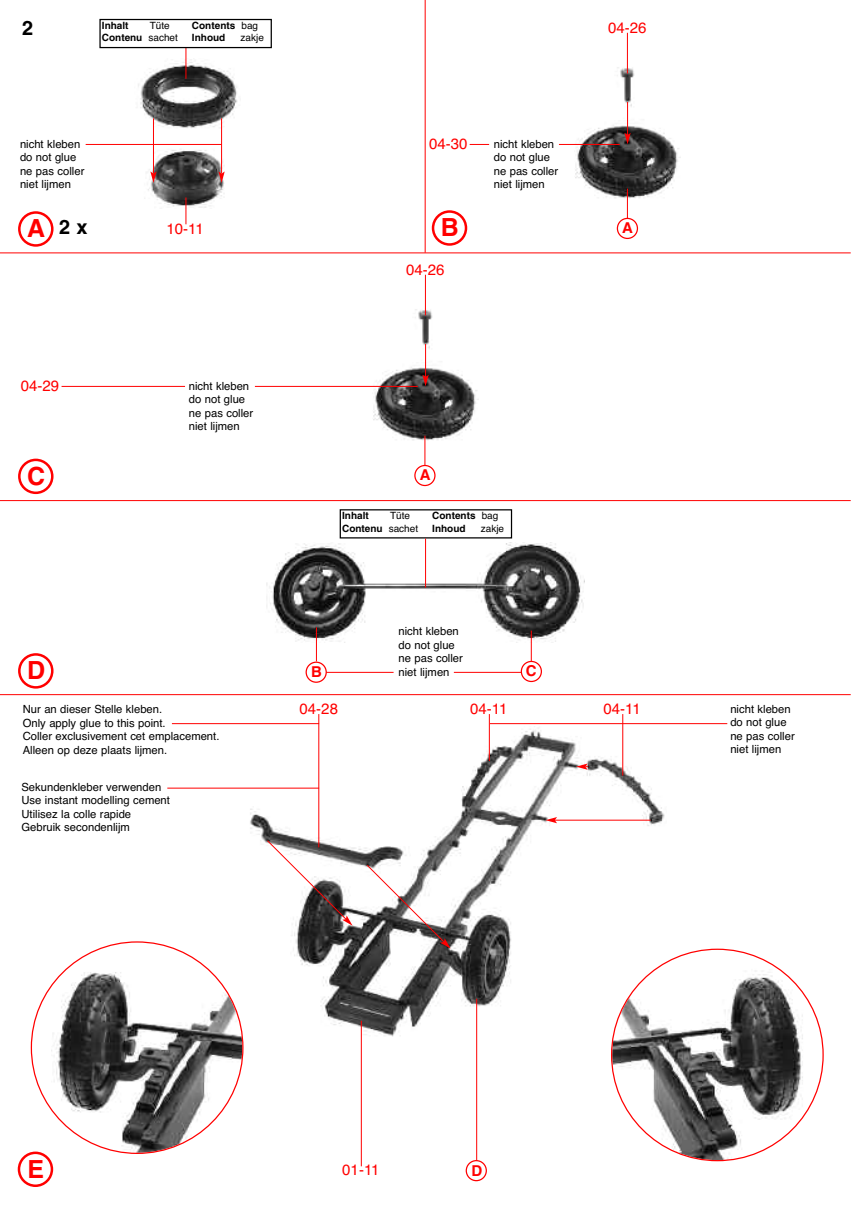
<style>
.page{position:relative;width:851px;height:1205px;background:#fff}
.page>*{position:absolute;margin:0;border:0;box-sizing:border-box;transform-origin:0 0}
.t1{font:700 25px "Helvetica";color:#f00}
.t2{font:700 20px "Helvetica";color:#000}
.t3{font:15px "Helvetica";color:#f00}
.t4{font:700 15px "Helvetica";color:#f00}
.t5{font:11.25px/13.5px "Helvetica";color:#000}
.t6{font:700 10px "Helvetica";color:#000}
.t7{font:10px "Helvetica";color:#000}
.s1{font-weight:400}
</style>
<div class="page">
<hr style="left:425px;top:0;width:1px;height:253px;background:#f00">
<hr style="left:0;top:253px;width:850px;height:1px;background:#f00">
<hr style="left:0;top:500px;width:850px;height:1px;background:#f00">
<hr style="left:0;top:694px;width:850px;height:1px;background:#f00">
<img style="left:134px;top:59px;width:104px;height:149px">
<img style="left:574px;top:58px;width:106px;height:141px">
<img style="left:241px;top:726px;width:424px;height:312px">
<svg style="left:611px;top:948px;width:212px;height:213px"></svg>
<svg style="left:31px;top:941px;width:212px;height:213px"></svg>
<hr style="left:627px;top:33px;width:1px;height:40px;background:#f00">
<hr style="left:489px;top:714px;width:1px;height:47px;background:#f00">
<hr style="left:622px;top:714px;width:1px;height:61px;background:#f00">
<hr style="left:318px;top:714px;width:1px;height:133px;background:#f00">
<hr style="left:172px;top:723px;width:147px;height:1px;background:#f00">
<hr style="left:167px;top:788px;width:152px;height:1px;background:#f00">
<hr style="left:490px;top:723px;width:237px;height:1px;background:#f00">
<hr style="left:476px;top:998px;width:1px;height:162px;background:#f00">
<hr style="left:361px;top:1021px;width:1px;height:145px;background:#f00">
<hr style="left:559px;top:144px;width:60px;height:1px;background:#f00">
<svg style="left:469px;top:144px;width:20px;height:1px"></svg>
<hr style="left:86px;top:144px;width:135px;height:1px;background:#f00">
<hr style="left:186px;top:48px;width:1px;height:31px;background:#f00">
<svg style="left:186px;top:197px;width:1px;height:27px"></svg>
<hr style="left:627px;top:102px;width:1px;height:33px;background:#f00">
<svg style="left:624px;top:133px;width:6px;height:11px"></svg>
<hr style="left:153px;top:118px;width:1px;height:56px;background:#f00">
<svg style="left:150px;top:171px;width:6px;height:12px"></svg>
<hr style="left:221px;top:118px;width:1px;height:56px;background:#f00">
<svg style="left:218px;top:171px;width:7px;height:12px"></svg>
<svg style="left:366px;top:864px;width:84px;height:84px"></svg>
<svg style="left:576px;top:763px;width:12px;height:7px"></svg>
<hr style="left:554px;top:820px;width:96px;height:1px;background:#f00">
<svg style="left:545px;top:817px;width:12px;height:6px"></svg>
<svg style="left:266px;top:840px;width:86px;height:86px"></svg>
<svg style="left:18px;top:211px;width:35px;height:36px"></svg>
<svg style="left:431px;top:210px;width:36px;height:36px"></svg>
<svg style="left:18px;top:459px;width:35px;height:35px"></svg>
<svg style="left:616px;top:189px;width:22px;height:50px"></svg>
<svg style="left:18px;top:653px;width:35px;height:35px"></svg>
<svg style="left:18px;top:1151px;width:35px;height:36px"></svg>
<svg style="left:465px;top:1160px;width:22px;height:21px"></svg>
<div style="left:99px;top:19px;width:173px;height:29px;border:1px solid #000"></div>
<hr style="left:326px;top:672px;width:67px;height:1px;background:#f00">
<hr style="left:454px;top:672px;width:67px;height:1px;background:#f00">
<img style="left:372px;top:300px;width:106px;height:141px">
<hr style="left:425px;top:275px;width:1px;height:40px;background:#f00">
<hr style="left:255px;top:386px;width:162px;height:1px;background:#f00">
<hr style="left:62px;top:386px;width:123px;height:1px;background:#f00">
<hr style="left:425px;top:344px;width:1px;height:33px;background:#f00">
<svg style="left:422px;top:375px;width:6px;height:11px"></svg>
<svg style="left:414px;top:436px;width:21px;height:50px"></svg>
<img style="left:266px;top:542px;width:318px;height:100px">
<svg style="left:520px;top:661px;width:22px;height:21px"></svg>
<hr style="left:531px;top:630px;width:1px;height:32px;background:#f00">
<div style="left:339px;top:509px;width:173px;height:29px;border:1px solid #000"></div>
<hr style="left:425px;top:538px;width:1px;height:49px;background:#f00">
<hr style="left:316px;top:627px;width:1px;height:34px;background:#f00">
<svg style="left:305px;top:661px;width:22px;height:22px"></svg>
<h2 class="t2" style="left:22px;top:21px;width:13px">2</h2>
<p class="t6" style="left:102px;top:22px;width:28px">Inhalt</p>
<p class="t7" style="left:150px;top:20px;width:22px">Tüte</p>
<p class="t6" style="left:192px;top:22px;width:68px">Contents <span class="s1">bag</span></p>
<p class="t6" style="left:102px;top:34px;width:78px">Contenu <span class="s1">sachet</span></p>
<p class="t6" style="left:192px;top:34px;width:35px">Inhoud</p>
<p class="t7" style="left:240px;top:32px;width:25px">zakje</p>
<h3 class="t3" style="left:429px;top:135px;width:40px">04-30</h3>
<p class="t5" style="left:20px;top:137px;width:66px">nicht kleben do not glue ne pas coller niet lijmen</p>
<p class="t5" style="left:493px;top:137px;width:66px">nicht kleben do not glue ne pas coller niet lijmen</p>
<h1 class="t1" style="left:27px;top:219px;width:20px">A</h1>
<h1 class="t1" style="left:440px;top:218px;width:20px">B</h1>
<h2 class="t2" style="left:59px;top:220px;width:30px">2 x</h2>
<h3 class="t3" style="left:166px;top:220px;width:39px">10-11</h3>
<h3 class="t3" style="left:406px;top:261px;width:40px">04-26</h3>
<h3 class="t3" style="left:21px;top:377px;width:40px">04-29</h3>
<p class="t5" style="left:189px;top:379px;width:66px">nicht kleben do not glue ne pas coller niet lijmen</p>
<h1 class="t1" style="left:27px;top:467px;width:20px">C</h1>
<h3 class="t4" style="left:419px;top:469px;width:12px">A</h3>
<p class="t6" style="left:342px;top:512px;width:28px">Inhalt</p>
<p class="t7" style="left:390px;top:510px;width:22px">Tüte</p>
<p class="t6" style="left:432px;top:512px;width:68px">Contents <span class="s1">bag</span></p>
<p class="t6" style="left:342px;top:524px;width:78px">Contenu <span class="s1">sachet</span></p>
<p class="t6" style="left:432px;top:524px;width:35px">Inhoud</p>
<p class="t7" style="left:481px;top:522px;width:25px">zakje</p>
<h1 class="t1" style="left:27px;top:661px;width:20px">D</h1>
<h3 class="t4" style="left:311px;top:666px;width:12px">B</h3>
<p class="t5" style="left:398px;top:624px;width:66px">nicht kleben do not glue ne pas coller niet lijmen</p>
<h3 class="t4" style="left:526px;top:665px;width:12px">C</h3>
<h3 class="t3" style="left:608px;top:19px;width:40px">04-26</h3>
<h3 class="t4" style="left:622px;top:222px;width:12px">A</h3>
<p class="t5" style="left:23px;top:702px;width:198px">Nur an dieser Stelle kleben.<br>Only apply glue to this point.<br>Coller exclusivement cet emplacement.<br>Alleen op deze plaats lijmen.</p>
<p class="t5" style="left:21px;top:780px;width:150px">Sekundenkleber verwenden<br>Use instant modelling cement<br>Utilisez la colle rapide<br>Gebruik secondenlijm</p>
<h3 class="t3" style="left:299px;top:700px;width:40px">04-28</h3>
<h3 class="t3" style="left:470px;top:700px;width:39px">04-11</h3>
<h3 class="t3" style="left:603px;top:700px;width:39px">04-11</h3>
<p class="t5" style="left:730px;top:702px;width:66px">nicht kleben do not glue ne pas coller niet lijmen</p>
<h1 class="t1" style="left:27px;top:1160px;width:18px">E</h1>
<h3 class="t4" style="left:471px;top:1165px;width:12px">D</h3>
<h3 class="t3" style="left:342px;top:1161px;width:39px">01-11</h3>
</div>
